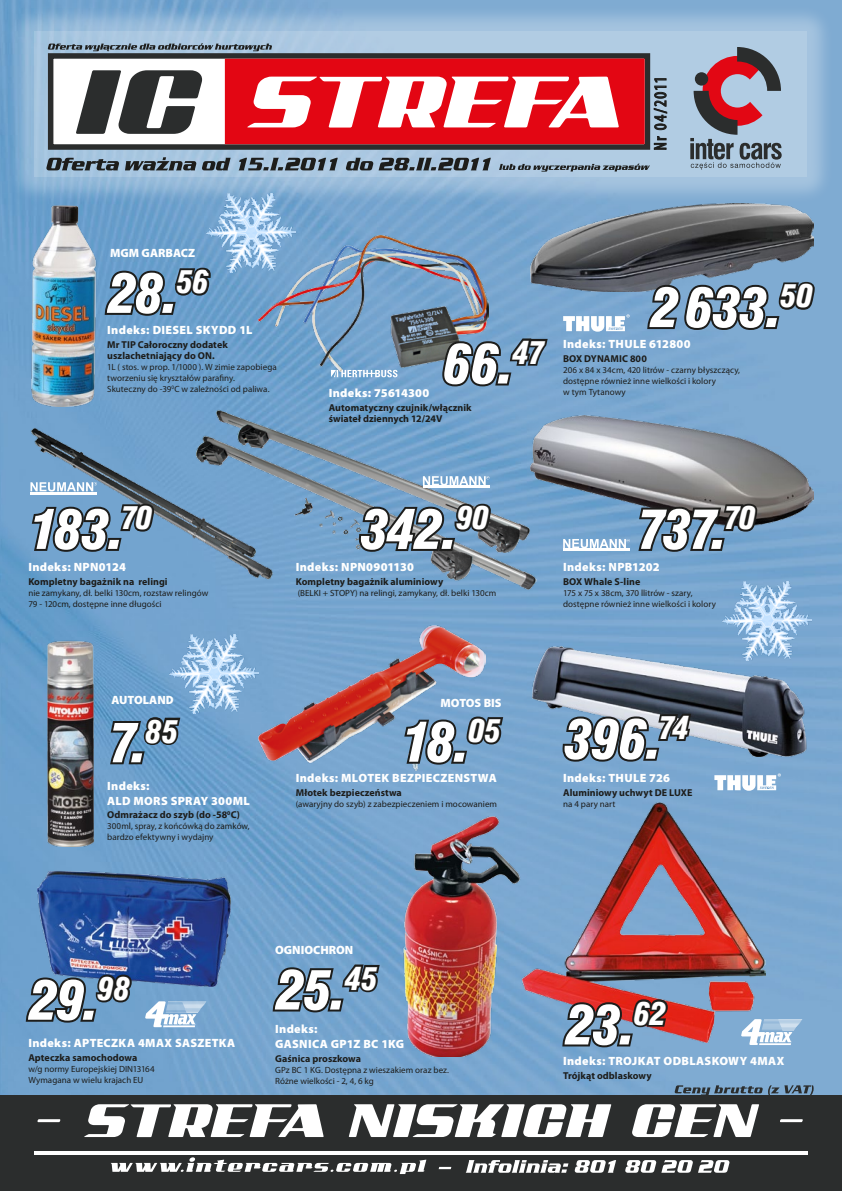
<style>
.page{position:relative;width:842px;height:1191px;background:#fff}
.page>*{position:absolute;margin:0;border:0;box-sizing:border-box;transform-origin:0 0}
.t1{font:60px "Nimbus San DOT Bla Con Ita";letter-spacing:-.025em;color:#fff}
.t2{font:condensed 17.4px "Myriad Pro";letter-spacing:.085em;color:#1d1d1b}
.t3{font:900 12px/14.4px "Myriad Pro";letter-spacing:.025em;color:#fff}
.t4{font:900 12px "Myriad Pro";color:#fff}
.t5{font:700 10px/11px "Myriad Pro";letter-spacing:.005em;color:#1d1d1b}
.t6{font:9px/11px "Myriad Pro";letter-spacing:.005em;color:#1d1d1b}
</style>
<div class="page">
<img style="left:0;top:0;width:842px;height:1095px">
<div style="left:0;top:1095px;width:842px;height:96px;background:#2b2d2d"></div>
<svg style="left:38px;top:1104px;width:765px;height:33px"></svg>
<hr style="left:34px;top:1151px;width:774px;height:3px;background:#fff">
<svg style="left:675px;top:1085px;width:139px;height:10px"></svg>
<div style="left:7px;top:5px;width:828px;height:199px;background:#fff;opacity:.75"></div>
<div style="left:35px;top:32px;width:772px;height:145px;background:linear-gradient(to right,#a4c1db,#b4cee4)"></div>
<svg style="left:690px;top:47px;width:92px;height:122px;background:#968494"></svg>
<div style="left:51px;top:56px;width:596px;height:91px;background:#fff"></div>
<div style="left:48px;top:53px;width:602px;height:97px;border:5px solid #2b2d2d"></div>
<div style="left:225px;top:59px;width:420px;height:85px;background:#e30613"></div>
<svg style="left:247px;top:77px;width:372px;height:51px"></svg>
<svg style="left:76px;top:70px;width:126px;height:64px"></svg>
<svg style="left:499px;top:164px;width:151px;height:8px"></svg>
<svg style="left:46px;top:157px;width:445px;height:13px;background:#677683"></svg>
<svg style="left:654px;top:136px;width:12px;height:14px"></svg>
<svg style="left:654px;top:78px;width:13px;height:52px"></svg>
<svg style="left:48px;top:43px;width:224px;height:8px;background:#728493"></svg>
<svg style="left:111px;top:1157px;width:315px;height:17px"></svg>
<svg style="left:466px;top:1160px;width:263px;height:12px"></svg>
<svg style="left:439px;top:1166px;width:12px;height:3px"></svg>
<svg style="left:104px;top:265px;width:109px;height:53px;background:#4a6984"></svg>
<img style="left:20px;top:201px;width:84px;height:205px">
<img style="left:259px;top:236px;width:229px;height:136px">
<svg style="left:440px;top:329px;width:110px;height:59px;background:#597188"></svg>
<img style="left:531px;top:203px;width:283px;height:89px">
<svg style="left:645px;top:280px;width:172px;height:53px;background:#556e84"></svg>
<img style="left:536px;top:415px;width:278px;height:113px">
<svg style="left:636px;top:501px;width:123px;height:53px;background:#4d6172"></svg>
<img style="left:28px;top:426px;width:168px;height:155px">
<svg style="left:29px;top:501px;width:127px;height:53px;background:#506c85"></svg>
<img style="left:196px;top:409px;width:340px;height:182px">
<svg style="left:357px;top:502px;width:136px;height:52px;background:#546776"></svg>
<img style="left:533px;top:646px;width:274px;height:110px">
<svg style="left:560px;top:704px;width:133px;height:60px;background:#5f7386"></svg>
<img style="left:40px;top:638px;width:62px;height:208px">
<svg style="left:108px;top:715px;width:75px;height:51px;background:#496b86"></svg>
<img style="left:259px;top:625px;width:227px;height:145px">
<svg style="left:402px;top:714px;width:103px;height:52px;background:#567188"></svg>
<img style="left:38px;top:866px;width:194px;height:120px">
<svg style="left:24px;top:972px;width:111px;height:52px;background:#496681"></svg>
<img style="left:400px;top:811px;width:122px;height:245px">
<svg style="left:270px;top:955px;width:112px;height:59px;background:#55748f"></svg>
<img style="left:522px;top:802px;width:243px;height:241px">
<svg style="left:560px;top:997px;width:111px;height:53px;background:#6b5865"></svg>
<svg style="left:145px;top:1001px;width:61px;height:26px"></svg>
<svg style="left:714px;top:773px;width:67px;height:17px"></svg>
<svg style="left:563px;top:314px;width:67px;height:18px"></svg>
<svg style="left:331px;top:370px;width:66px;height:7px"></svg>
<svg style="left:563px;top:539px;width:67px;height:9px"></svg>
<hr style="left:563px;top:548px;width:67px;height:3px;background:#fff">
<svg style="left:423px;top:476px;width:66px;height:9px"></svg>
<hr style="left:423px;top:485px;width:66px;height:3px;background:#fff">
<svg style="left:30px;top:482px;width:67px;height:9px"></svg>
<hr style="left:30px;top:492px;width:67px;height:2px;background:#fff">
<svg style="left:741px;top:1019px;width:61px;height:26px"></svg>
<img style="left:169px;top:634px;width:90px;height:79px">
<img style="left:722px;top:581px;width:90px;height:80px">
<img style="left:207px;top:193px;width:89px;height:80px">
<h2 class="t2" style="left:650px;top:150px;width:75px;rotate:-90deg">Nr 04/2011</h2>
<h3 class="t4" style="left:110px;top:245px;width:86px">MGM GARBACZ</h3>
<h1 class="t1" style="left:107px;top:259px;width:103px">28.<sup>56</sup></h1>
<h3 class="t3" style="left:107px;top:322px;width:147px">Indeks: DIESEL SKYDD 1L</h3>
<p class="t5" style="left:107px;top:339px;width:122px">Mr TIP Całoroczny dodatek uszlachetniający do ON.</p>
<p class="t6" style="left:107px;top:361px;width:171px">1L ( stos. w prop. 1/1000 ). W zimie zapobiega tworzeniu się kryształów parafiny.<br>Skuteczny do -39<sup>0</sup>C w zależności od paliwa.</p>
<h1 class="t1" style="left:650px;top:273px;width:164px">2633.<sup>50</sup></h1>
<h1 class="t1" style="left:442px;top:329px;width:103px">66.<sup>47</sup></h1>
<h3 class="t3" style="left:563px;top:336px;width:129px">Indeks: THULE 612800</h3>
<p class="t5" style="left:563px;top:353px;width:85px">BOX DYNAMIC 800</p>
<p class="t6" style="left:563px;top:364px;width:178px">206 x 84 x 34cm, 420 litrów - czarny błyszczący, dostępne również inne wielkości i kolory<br>w tym Tytanowy</p>
<h3 class="t3" style="left:329px;top:385px;width:102px">Indeks: 75614300</h3>
<p class="t5" style="left:329px;top:402px;width:144px">Automatyczny czujnik/włącznik świateł dziennych 12/24V</p>
<h1 class="t1" style="left:28px;top:494px;width:125px">183.<sup>70</sup></h1>
<h3 class="t3" style="left:28px;top:559px;width:99px">Indeks: NPN0124</h3>
<p class="t5" style="left:28px;top:575px;width:141px">Kompletny bagażnik na relingi</p>
<p class="t6" style="left:28px;top:587px;width:182px">nie zamykany, dł. belki 130cm, rozstaw relingów<br>79 - 120cm, dostępne inne długości</p>
<h1 class="t1" style="left:360px;top:494px;width:130px">342.<sup>90</sup></h1>
<h3 class="t3" style="left:296px;top:559px;width:120px">Indeks: NPN0901130</h3>
<p class="t5" style="left:296px;top:575px;width:149px">Kompletny bagażnik aluminiowy</p>
<p class="t6" style="left:298px;top:587px;width:200px">(BELKI + STOPY) na relingi, zamykany, dł. belki 130cm</p>
<h1 class="t1" style="left:636px;top:494px;width:121px">737.<sup>70</sup></h1>
<h3 class="t3" style="left:563px;top:559px;width:98px">Indeks: NPB1202</h3>
<p class="t5" style="left:563px;top:575px;width:79px">BOX Whale S-line</p>
<p class="t6" style="left:563px;top:587px;width:154px">175 x 75 x 38cm, 370 llitrów - szary, dostępne również inne wielkości i kolory</p>
<h3 class="t4" style="left:112px;top:692px;width:64px">AUTOLAND</h3>
<h3 class="t4" style="left:441px;top:694px;width:63px">MOTOS BIS</h3>
<h1 class="t1" style="left:107px;top:708px;width:72px">7.<sup>85</sup></h1>
<h3 class="t3" style="left:107px;top:778px;width:144px">Indeks:<br>ALD MORS SPRAY 300ML</h3>
<p class="t5" style="left:107px;top:809px;width:134px">Odmrażacz do szyb (do -58<sup>0</sup>C)</p>
<p class="t6" style="left:107px;top:821px;width:144px">300ml, spray, z końcówką do zamków, bardzo efektywny i wydajny</p>
<h1 class="t1" style="left:400px;top:707px;width:101px">18.<sup>05</sup></h1>
<h3 class="t3" style="left:296px;top:770px;width:202px">Indeks: MLOTEK BEZPIECZENSTWA</h3>
<p class="t5" style="left:296px;top:787px;width:108px">Młotek bezpieczeństwa</p>
<p class="t6" style="left:296px;top:798px;width:203px">(awaryjny do szyb) z zabezpieczeniem i mocowaniem</p>
<h1 class="t1" style="left:28px;top:965px;width:103px">29.<sup>98</sup></h1>
<h3 class="t3" style="left:28px;top:1035px;width:208px">Indeks: APTECZKA 4MAX SASZETKA</h3>
<p class="t5" style="left:28px;top:1052px;width:111px">Apteczka samochodowa</p>
<p class="t6" style="left:28px;top:1063px;width:128px">w/g normy Europejskiej DIN13164<br>Wymagana w wielu krajach EU</p>
<h3 class="t4" style="left:275px;top:941px;width:80px">OGNIOCHRON</h3>
<h1 class="t1" style="left:275px;top:955px;width:103px">25.<sup>45</sup></h1>
<h3 class="t3" style="left:275px;top:1021px;width:130px">Indeks:<br>GASNICA GP1Z BC 1KG</h3>
<p class="t5" style="left:275px;top:1052px;width:88px">Gaśnica proszkowa</p>
<p class="t6" style="left:275px;top:1064px;width:175px">GPz BC 1 KG. Dostępna z wieszakiem oraz bez.<br>Różne wielkości - 2, 4, 6 kg</p>
<h1 class="t1" style="left:563px;top:704px;width:127px">396.<sup>74</sup></h1>
<h3 class="t3" style="left:563px;top:770px;width:109px">Indeks: THULE 726</h3>
<p class="t5" style="left:563px;top:787px;width:131px">Aluminiowy uchwyt DE LUXE</p>
<p class="t6" style="left:563px;top:798px;width:54px">na 4 pary nart</p>
<h1 class="t1" style="left:565px;top:990px;width:102px">23.<sup>62</sup></h1>
<h3 class="t3" style="left:563px;top:1053px;width:223px">Indeks: TROJKAT ODBLASKOWY 4MAX</h3>
<p class="t5" style="left:563px;top:1069px;width:90px">Trójkąt odblaskowy</p>
</div>
